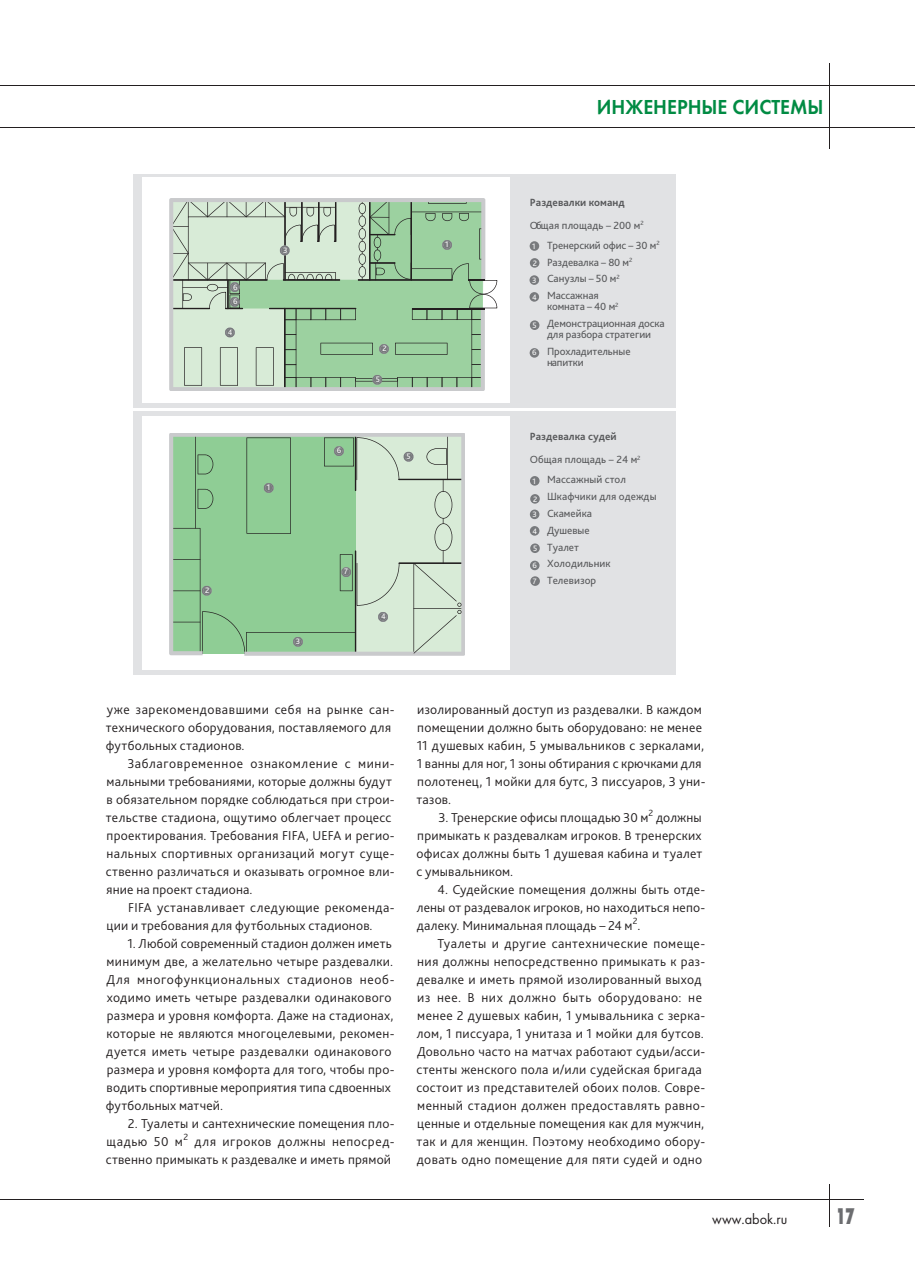
<style>
.page{position:relative;width:915px;height:1276px;background:#fff}
.page>*{position:absolute;margin:0;border:0;box-sizing:border-box;transform-origin:0 0}
.t1{font:22.5px "Futura Futuris X";color:#6c6d70;scale:.6 1}
.t2{font:21px "Futura Demi";color:#008b43;scale:.95 1}
.t3{font:15px "Futura";color:#231f20;scale:.95 1}
.t4{font:300 13.5px/18px "Bliss Pro";letter-spacing:.02em;color:#231f20}
.t5{font:10.95px/16.8px "Bliss Pro";letter-spacing:-.01em;color:#57585a}
.t6{font:700 10.95px "Bliss Pro";letter-spacing:.005em;color:#57585a}
.t7{font:8.25px/17px "Bliss Pro";color:#fff}
.s1{font-weight:700}
</style>
<div class="page">
<hr style="left:21px;top:1199px;width:842px;height:1px;background:#231f20">
<hr style="left:829px;top:1183px;width:1px;height:43px;background:#231f20">
<svg style="left:0;top:1199px;width:20px;height:1px"></svg>
<hr style="left:21px;top:85px;width:893px;height:1px;background:#231f20">
<svg style="left:0;top:85px;width:20px;height:1px"></svg>
<hr style="left:21px;top:127px;width:893px;height:1px;background:#231f20">
<svg style="left:0;top:127px;width:20px;height:1px"></svg>
<hr style="left:829px;top:64px;width:1px;height:85px;background:#231f20">
<div style="left:133px;top:411px;width:542px;height:264px;background:#e1e2e4"></div>
<div style="left:142px;top:416px;width:367px;height:253px;background:#fff"></div>
<div style="left:169px;top:433px;width:295px;height:222px;background:#c9cacc"></div>
<svg style="left:171px;top:435px;width:292px;height:219px;background:#a6d1a9"></svg>
<div style="left:133px;top:174px;width:542px;height:233px;background:#e1e2e4"></div>
<div style="left:142px;top:177px;width:367px;height:225px;background:#fff"></div>
<svg style="left:171px;top:199px;width:326px;height:190px;background:#b0d0b1"></svg>
<div style="left:529px;top:241px;width:10px;height:10px;background:#787a7d;border-radius:50%"></div>
<svg style="left:529px;top:258px;width:10px;height:10px"></svg>
<div style="left:529px;top:275px;width:10px;height:10px;background:#787a7d;border-radius:50%"></div>
<div style="left:529px;top:292px;width:10px;height:10px;background:#787a7d;border-radius:50%"></div>
<div style="left:529px;top:320px;width:10px;height:10px;background:#787a7d;border-radius:50%"></div>
<div style="left:529px;top:348px;width:10px;height:10px;background:#787a7d;border-radius:50%"></div>
<div style="left:530px;top:576px;width:9px;height:10px;background:#787a7d;border-radius:50%"></div>
<div style="left:529px;top:476px;width:10px;height:9px;background:#787a7d;border-radius:50%"></div>
<div style="left:530px;top:494px;width:9px;height:10px;background:#787a7d;border-radius:50%"></div>
<div style="left:529px;top:509px;width:10px;height:10px;background:#787a7d;border-radius:50%"></div>
<div style="left:529px;top:526px;width:10px;height:9px;background:#787a7d;border-radius:50%"></div>
<div style="left:530px;top:543px;width:9px;height:10px;background:#787a7d;border-radius:50%"></div>
<svg style="left:529px;top:560px;width:10px;height:10px"></svg>
<h2 class="t2" style="left:596px;top:94px;width:240px">ИНЖЕНЕРНЫЕ СИСТЕМЫ</h2>
<p class="t7" style="left:233px;top:279px;width:6px;line-height:14.9px">6<br>6</p>
<p class="t7" style="left:228px;top:323px;width:6px">4</p>
<p class="t7" style="left:283px;top:241px;width:6px">3</p>
<p class="t7" style="left:205px;top:581px;width:6px">2</p>
<p class="t7" style="left:267px;top:479px;width:5px">1</p>
<p class="t7" style="left:296px;top:632px;width:6px">3</p>
<p class="t7" style="left:445px;top:236px;width:5px">1</p>
<p class="t7" style="left:337px;top:442px;width:6px">6</p>
<p class="t7" style="left:382px;top:340px;width:6px">2</p>
<p class="t7" style="left:375px;top:371px;width:6px">5</p>
<p class="t7" style="left:406px;top:447px;width:6px">5</p>
<p class="t7" style="left:344px;top:563px;width:5px">7</p>
<p class="t7" style="left:381px;top:608px;width:6px">4</p>
<p class="t6" style="left:529px;top:196px;width:96px">Раздевалки команд</p>
<p class="t5" style="left:547px;top:237px;width:114px">Тренерский офис – 30 м<sup>2<br></sup>Раздевалка – 80 м<sup>2<br></sup>Санузлы – 50 м<sup>2<br></sup>Массажная</p>
<p class="t5" style="left:547px;top:298px;width:119px">комната – 40 м<sup>2<br></sup>Демонстрационная доска</p>
<p class="t5" style="left:547px;top:326px;width:105px">для разбора стратегии<br>Прохладительные</p>
<p class="t5" style="left:547px;top:354px;width:38px">напитки</p>
<p class="t5" style="left:529px;top:217px;width:115px">Общая площадь – 200 м<sup>2</sup></p>
<p class="t7" style="left:532px;top:237px;width:6px">1<br>2<br>3<br>4</p>
<p class="t7" style="left:532px;top:316px;width:6px">5</p>
<p class="t7" style="left:532px;top:344px;width:6px">6</p>
<p class="t5" style="left:529px;top:425px;width:112px;line-height:23px"><span class="s1">Раздевалка судей<br></span>Общая площадь – 24 м<sup>2</sup></p>
<p class="t5" style="left:547px;top:471px;width:111px">Массажный стол<br>Шкафчики для одежды<br>Скамейка<br>Душевые<br>Туалет<br>Холодильник<br>Телевизор</p>
<p class="t7" style="left:532px;top:471px;width:6px;line-height:18px">1<br>2</p>
<p class="t7" style="left:532px;top:505px;width:6px;text-align:justify">3<br>4<br>5<br>6</p>
<p class="t7" style="left:533px;top:572px;width:5px">7</p>
<p class="t4" style="left:106px;top:700px;width:290px">уже зарекомендовавшими себя на рынке сан&shy;технического оборудования, поставляемого для футбольных стадионов.</p>
<p class="t4" style="left:106px;top:754px;width:290px;text-indent:21px">Заблаговременное ознакомление с мини&shy;мальными требованиями, которые должны будут в обязательном порядке соблюдаться при строи&shy;тельстве стадиона, ощутимо облегчает процесс проектирования. Требования FIFA, UEFA и регио&shy;нальных спортивных организаций могут суще&shy;ственно различаться и оказывать огромное вли&shy;яние на проект стадиона.</p>
<p class="t4" style="left:107px;top:897px;width:289px;text-indent:22px">FIFA устанавливает следующие рекоменда&shy;ции и требования для футбольных стадионов.</p>
<p class="t4" style="left:106px;top:933px;width:290px;text-indent:22px">1. Любой современный стадион должен иметь минимум две, а желательно четыре раздевалки.<br>Для многофункциональных стадионов необ&shy;ходимо иметь четыре раздевалки одинакового размера и уровня комфорта. Даже на стадионах, которые не являются многоцелевыми, рекомен&shy;дуется иметь четыре раздевалки одинакового размера и уровня комфорта для того, чтобы про&shy;водить спортивные мероприятия типа сдвоенных футбольных матчей.</p>
<p class="t4" style="left:106px;top:1113px;width:290px;text-align:justify;text-indent:22px">2. Туалеты и сантехнические помещения пло&shy;щадью 50 м<sup>2</sup> для игроков должны непосред&shy;ственно примыкать к раздевалке и иметь прямой</p>
<p class="t4" style="left:416px;top:700px;width:290px">изолированный доступ из раздевалки. В каждом помещении должно быть оборудовано: не менее 11 душевых кабин, 5 умывальников с зеркалами, 1 ванны для ног, 1 зоны обтирания с крючками для полотенец, 1 мойки для бутс, 3 писсуаров, 3 уни&shy;тазов.</p>
<p class="t4" style="left:416px;top:808px;width:287px;text-align:justify;text-indent:22px">3. Тренерские офисы площадью 30 м<sup>2</sup> должны примыкать к раздевалкам игроков. В тренерских офисах должны быть 1 душевая кабина и туалет с умывальником.</p>
<p class="t4" style="left:416px;top:880px;width:290px;text-align:justify;text-indent:21px">4. Судейские помещения должны быть отде&shy;лены от раздевалок игроков, но находиться непо&shy;далеку. Минимальная площадь – 24 м<sup>2</sup>.</p>
<p class="t4" style="left:416px;top:934px;width:290px;text-indent:21px">Туалеты и другие сантехнические помеще&shy;ния должны непосредственно примыкать к раз&shy;девалке и иметь прямой изолированный выход из неe. В них должно быть оборудовано: не менее 2 душевых кабин, 1 умывальника с зерка&shy;лом, 1 писсуара, 1 унитаза и 1 мойки для бутсов.<br>Довольно часто на матчах работают судьи/асси&shy;стенты женского пола и/или судейская бригада состоит из представителей обоих полов. Совре&shy;менный стадион должен предоставлять равно&shy;ценные и отдельные помещения как для мужчин, так и для женщин. Поэтому необходимо обору&shy;довать одно помещение для пяти судей и одно</p>
<p class="t3" style="left:712px;top:1210px;width:80px">www.abok.ru</p>
<h1 class="t1" style="left:836px;top:1202px;width:32px">17</h1>
</div>
